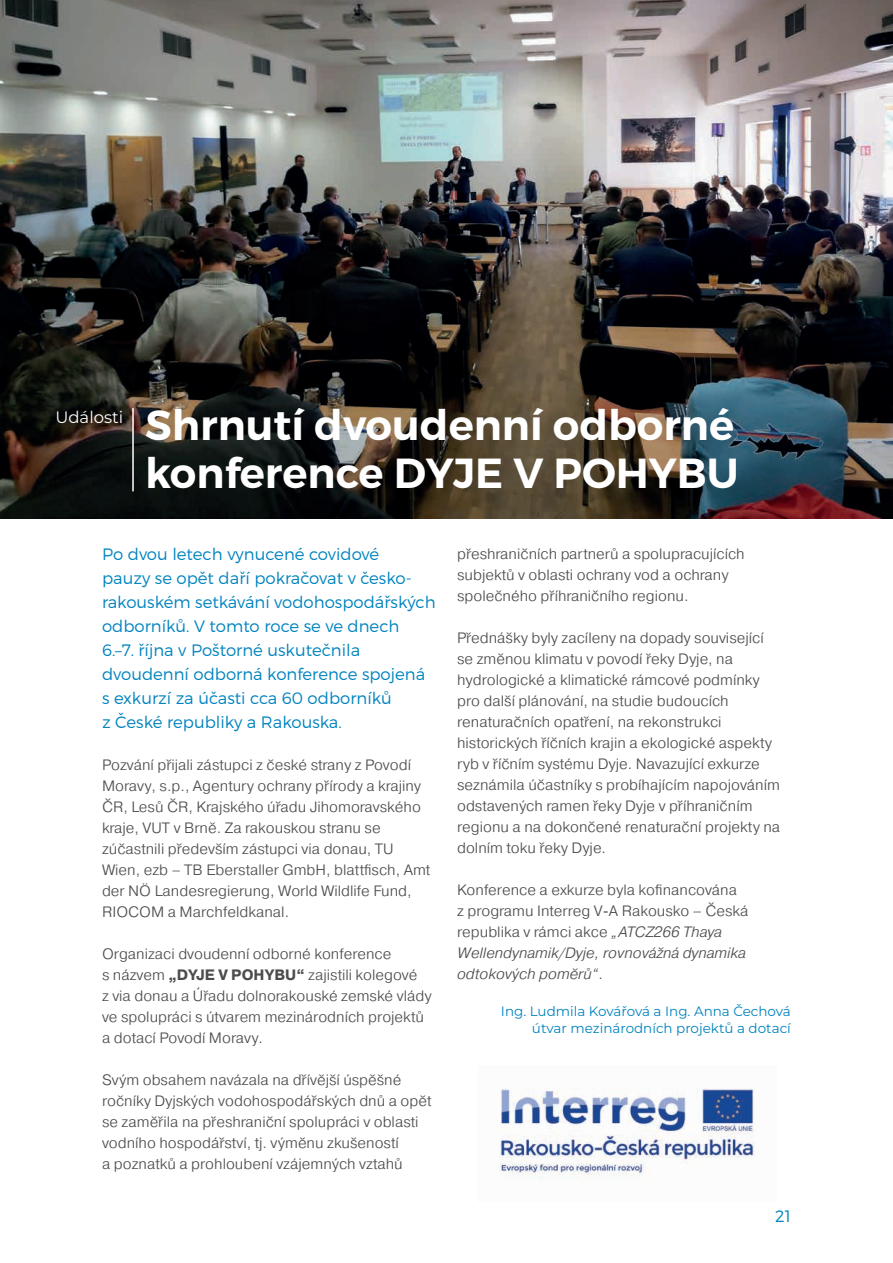
<style>
.page{position:relative;width:893px;height:1263px;background:#fff}
.page>*{position:absolute;margin:0;border:0;box-sizing:border-box;transform-origin:0 0}
.t1{font:600 42px/48px "Montserrat";color:#fff}
.t2{font:300 16.5px/24px "Montserrat";color:#0083bf}
.t3{font:16.5px "Montserrat";color:#fff}
.t4{font:300 15px/21px "Pragmatica";color:#4b4c4d}
.t5{font:13.5px/16.5px "Montserrat";color:#0083bf;text-align:right}
.s1{font-weight:700}
.s2{font-style:italic}
</style>
<div class="page">
<img style="left:0;top:0;width:893px;height:518px">
<hr style="left:132px;top:408px;width:2px;height:83px;background:#fff">
<img style="left:500px;top:1088px;width:255px;height:93px">
<p class="t3" style="left:55px;top:406px;width:69px">Události</p>
<h1 class="t1" style="left:145px;top:401px;width:595px">Shrnutí dvoudenní odborné konference DYJE V POHYBU</h1>
<p class="t2" style="left:102px;top:542px;width:335px">Po dvou letech vynucené covidové<br>pauzy se opět daří pokračovat v česko&shy;rakouském setkávání vodohospodářských odborníků. V tomto roce se ve dnech<br>6.–7. října v Poštorné uskutečnila dvoudenní odborná konference spojená s exkurzí za účasti cca 60 odborníků<br>z České republiky a Rakouska.</p>
<p class="t4" style="left:102px;top:754px;width:330px">Pozvání přijali zástupci z české strany z Povodí Moravy, s.p., Agentury ochrany přírody a krajiny ČR, Lesů ČR, Krajského úřadu Jihomoravského kraje, VUT v Brně. Za rakouskou stranu se zúčastnili především zástupci via donau, TU Wien, ezb – TB Eberstaller GmbH, blattfisch, Amt der NÖ Landesregierung, World Wildlife Fund, RIOCOM a Marchfeldkanal.</p>
<p class="t4" style="left:102px;top:943px;width:331px">Organizaci dvoudenní odborné konference<br>s názvem <span class="s1">„DYJE V POHYBU“</span> zajistili kolegové<br>z via donau a Úřadu dolnorakouské zemské vlády ve spolupráci s útvarem mezinárodních projektů a dotací Povodí Moravy.</p>
<p class="t4" style="left:102px;top:1069px;width:331px">Svým obsahem navázala na dřívější úspěšné ročníky Dyjských vodohospodářských dnů a opět se zaměřila na přeshraniční spolupráci v oblasti vodního hospodářství, tj. výměnu zkušeností<br>a poznatků a prohloubení vzájemných vztahů</p>
<p class="t4" style="left:457px;top:543px;width:289px">přeshraničních partnerů a spolupracujících subjektů v oblasti ochrany vod a ochrany společného příhraničního regionu.</p>
<p class="t4" style="left:457px;top:627px;width:325px">Přednášky byly zacíleny na dopady související se změnou klimatu v povodí řeky Dyje, na hydrologické a klimatické rámcové podmínky pro další plánování, na studie budoucích renaturačních opatření, na rekonstrukci historických říčních krajin a ekologické aspekty ryb v říčním systému Dyje. Navazující exkurze seznámila účastníky s probíhajícím napojováním odstavených ramen řeky Dyje v příhraničním regionu a na dokončené renaturační projekty na dolním toku řeky Dyje.</p>
<p class="t4" style="left:457px;top:879px;width:293px">Konference a exkurze byla kofinancována<br>z programu Interreg V-A Rakousko – Česká republika v rámci akce <span class="s2">„ATCZ266 Thaya Wellendynamik/Dyje, rovnovážná dynamika odtokových poměrů“</span>.</p>
<p class="t5" style="left:501px;top:1003px;width:291px">Ing. Ludmila Kovářová a Ing. Anna Čechová útvar mezinárodních projektů a dotací</p>
<p class="t2" style="left:775px;top:1204px;width:17px">21</p>
</div>
